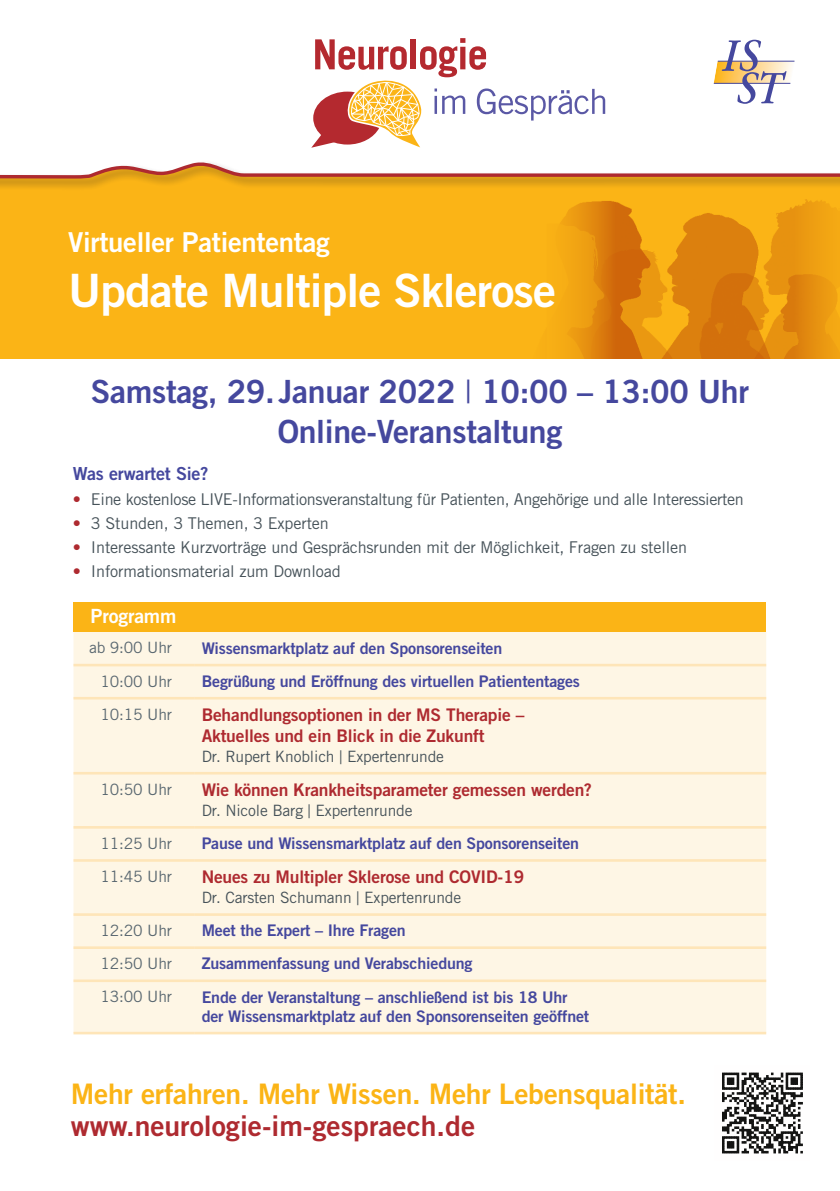
<style>
.page{position:relative;width:840px;height:1191px;background:#fff}
.page>*{position:absolute;margin:0;border:0;box-sizing:border-box;transform-origin:0 0}
.t1{font:46px "Trade Gothic LT Std Bd 2";letter-spacing:-.02em;color:#fff}
.t2{font:32px/40px "Trade Gothic LT Std Bd 2";letter-spacing:-.01em;color:#45489e;text-align:center}
.t3{font:28.2px "Trade Gothic LT Std Bd 2";letter-spacing:-.01em;color:#fbb416}
.t4{font:28.2px "Trade Gothic LT Std Bd 2";color:#ae2a30}
.t5{font:27.4px "Trade Gothic LT Std Bd 2";letter-spacing:-.01em;color:#fff}
.t6{font:19.6px "Trade Gothic LT Std Bd 2";letter-spacing:-.01em;color:#fff}
.t7{font:18px "Trade Gothic LT Std Bd 2";letter-spacing:-.01em;color:#45489e}
.t8{font:17.4px/20.8px "Trade Gothic LT Std Bd 2";letter-spacing:-.01em;color:#ae2a30}
.t9{font:16.2px "Trade Gothic LT Std";letter-spacing:-.015em;color:#465259}
.t10{font:16px/19.2px "Trade Gothic LT Std Bd 2";letter-spacing:-.01em;color:#45489e}
.t11{font:15.6px "Trade Gothic LT Std";letter-spacing:-.01em;color:#465259}
.t12{font:15.6px "Trade Gothic LT Std";letter-spacing:-.01em;color:#596770}
.s1{font-family:"Trade Gothic LT Std"}
.s2{color:#ae2a30}
.s3{font-size:18.8px}
</style>
<div class="page">
<svg style="left:311px;top:38px;width:294px;height:110px"></svg>
<div style="left:0;top:191px;width:518px;height:168px;background:#fbb416"></div>
<div style="left:518px;top:184px;width:321px;height:191px;background:#fbb416"></div>
<img style="left:560px;top:199px;width:279px;height:160px">
<div style="left:0;top:160px;width:839px;height:31px;background:#231f20;opacity:.45"></div>
<svg style="left:0;top:160px;width:839px;height:20px"></svg>
<svg style="left:713px;top:40px;width:81px;height:64px"></svg>
<div style="left:0;top:359px;width:839px;height:57px;background:#fff"></div>
<div style="left:73px;top:603px;width:692px;height:29px;background:#fbb416"></div>
<div style="left:73px;top:632px;width:692px;height:399px;background:#fef6e5"></div>
<hr style="left:73px;top:979px;width:122px;height:3px;background:#fee5b8">
<hr style="left:195px;top:979px;width:570px;height:3px;background:#fee5b8">
<hr style="left:73px;top:1031px;width:122px;height:3px;background:#fee5b8">
<hr style="left:195px;top:1031px;width:570px;height:3px;background:#fee5b8">
<hr style="left:73px;top:772px;width:122px;height:2px;background:#fee5b8">
<hr style="left:195px;top:772px;width:570px;height:2px;background:#fee5b8">
<hr style="left:73px;top:826px;width:122px;height:2px;background:#fee5b8">
<hr style="left:195px;top:826px;width:570px;height:2px;background:#fee5b8">
<hr style="left:73px;top:859px;width:122px;height:2px;background:#fee5b8">
<hr style="left:195px;top:859px;width:570px;height:2px;background:#fee5b8">
<hr style="left:73px;top:913px;width:122px;height:3px;background:#fee5b8">
<hr style="left:195px;top:913px;width:570px;height:3px;background:#fee5b8">
<hr style="left:73px;top:946px;width:122px;height:3px;background:#fee5b8">
<hr style="left:195px;top:946px;width:570px;height:3px;background:#fee5b8">
<hr style="left:73px;top:664px;width:122px;height:2px;background:#fee5b8">
<hr style="left:195px;top:664px;width:570px;height:2px;background:#fee5b8">
<hr style="left:73px;top:697px;width:122px;height:2px;background:#fee5b8">
<hr style="left:195px;top:697px;width:570px;height:2px;background:#fee5b8">
<svg style="left:722px;top:1072px;width:80px;height:81px"></svg>
<h3 class="t5" style="left:68px;top:225px;width:263px">Virtueller Patiententag</h3>
<h1 class="t1" style="left:68px;top:261px;width:489px">Update Multiple Sklerose</h1>
<h2 class="t2" style="left:91px;top:371px;width:659px">Samstag, 29.Januar 2022 <span class="s1">|</span> 10:00 – 13:00 Uhr<br>Online-Veranstaltung</h2>
<p class="t7" style="left:73px;top:462px;width:137px">Was erwartet Sie?</p>
<p class="t9" style="left:73px;top:489px;width:672px"><span class="s2">•</span> Eine kostenlose LIVE-Informationsveranstaltung für Patienten, Angehörige und alle Interessierten</p>
<p class="t9" style="left:73px;top:513px;width:257px"><span class="s2">•</span> 3 Stunden, 3 Themen, 3 Experten</p>
<p class="t9" style="left:73px;top:537px;width:615px"><span class="s2">•</span> Interessante Kurzvorträge und Gesprächsrunden mit der Möglichkeit, Fragen zu stellen</p>
<p class="t9" style="left:73px;top:561px;width:269px"><span class="s2">•</span> Informationsmaterial zum Download</p>
<p class="t6" style="left:91px;top:604px;width:87px">Programm</p>
<p class="t12" style="left:89px;top:638px;width:84px">ab 9:00 Uhr</p>
<p class="t10" style="left:201px;top:638px;width:302px">Wissensmarktplatz auf den Sponsorenseiten</p>
<p class="t12" style="left:100px;top:671px;width:73px">10:00 Uhr</p>
<p class="t10" style="left:201px;top:671px;width:379px">Begrüßung und Eröffnung des virtuellen Patiententages</p>
<p class="t12" style="left:100px;top:704px;width:73px">10:15 Uhr</p>
<p class="t8" style="left:201px;top:704px;width:324px">Behandlungsoptionen in der MS Therapie –<br>Aktuelles und ein Blick in die Zukunft</p>
<p class="t11" style="left:201px;top:747px;width:244px">Dr. Rupert Knoblich <span class="s3">|</span> Expertenrunde</p>
<p class="t12" style="left:100px;top:779px;width:73px">10:50 Uhr</p>
<p class="t8" style="left:201px;top:779px;width:391px">Wie können Krankheitsparameter gemessen werden?</p>
<p class="t11" style="left:201px;top:801px;width:212px">Dr. Nicole Barg <span class="s3">|</span> Expertenrunde</p>
<p class="t12" style="left:100px;top:834px;width:73px">11:25 Uhr</p>
<p class="t10" style="left:201px;top:833px;width:379px">Pause und Wissensmarktplatz auf den Sponsorenseiten</p>
<p class="t12" style="left:100px;top:867px;width:73px">11:45 Uhr</p>
<p class="t8" style="left:201px;top:866px;width:324px">Neues zu Multipler Sklerose und COVID-19</p>
<p class="t11" style="left:201px;top:888px;width:261px">Dr. Carsten Schumann <span class="s3">|</span> Expertenrunde</p>
<p class="t12" style="left:100px;top:921px;width:73px">12:20 Uhr</p>
<p class="t10" style="left:201px;top:920px;width:205px">Meet the Expert – Ihre Fragen</p>
<p class="t12" style="left:100px;top:954px;width:73px">12:50 Uhr</p>
<p class="t10" style="left:201px;top:954px;width:272px">Zusammenfassung und Verabschiedung</p>
<p class="t12" style="left:100px;top:987px;width:73px">13:00 Uhr</p>
<p class="t10" style="left:201px;top:987px;width:389px">Ende der Veranstaltung – anschließend ist bis 18 Uhr der Wissensmarktplatz auf den Sponsorenseiten geöffnet</p>
<h3 class="t3" style="left:71px;top:1076px;width:616px">Mehr erfahren. Mehr Wissen. Mehr Lebensqualität.</h3>
<h3 class="t4" style="left:71px;top:1108px;width:405px">www.neurologie-im-gespraech.de</h3>
</div>
